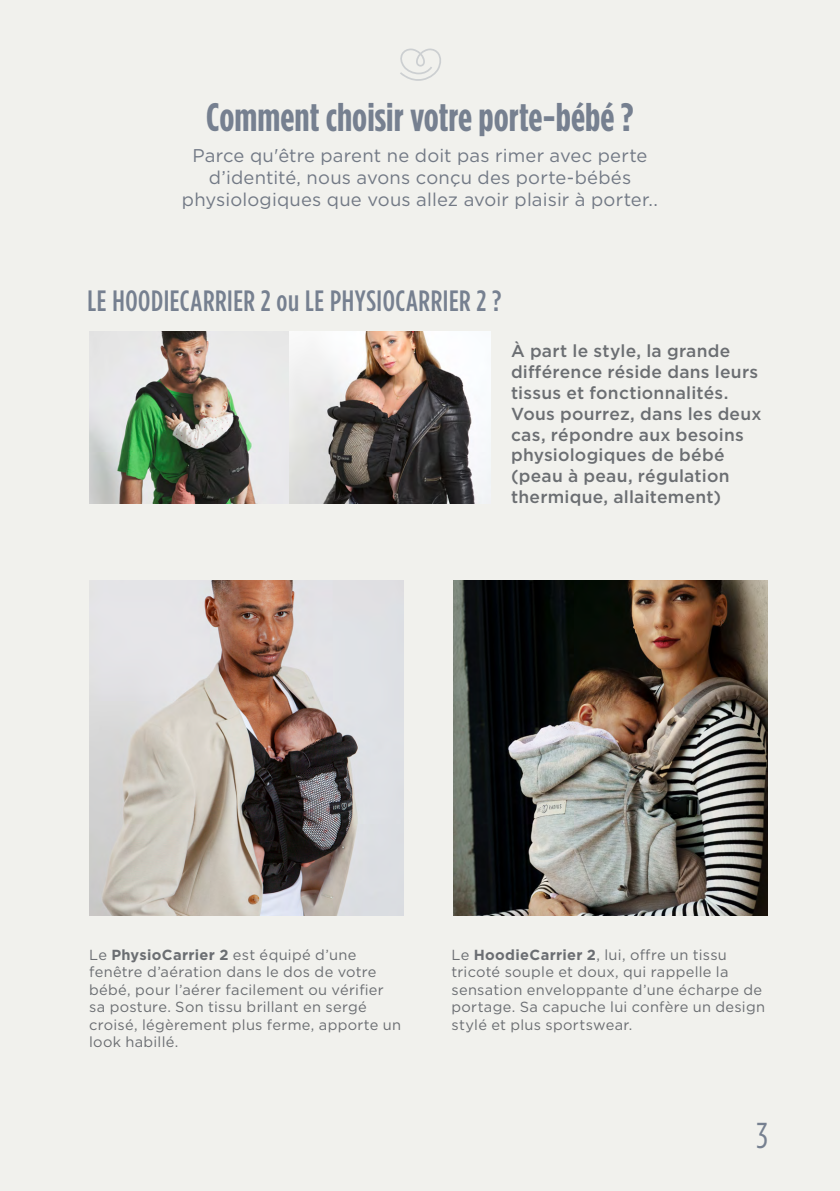
<style>
.page{position:relative;width:840px;height:1191px;background:#fff}
.page>*{position:absolute;margin:0;border:0;box-sizing:border-box;transform-origin:0 0}
.t1{font:700 39.8px "Gotham Condensed";color:#768090}
.t2{font:36px "Gotham Condensed";color:#768090}
.t3{font:500 29.4px "Gotham Condensed";letter-spacing:.02em;color:#768090}
.t4{font:18.4px/22px "Gotham";letter-spacing:.01em;color:#727985;text-align:center}
.t5{font:500 17.4px/20.8px "Gotham";letter-spacing:.015em;color:#6b6e72}
.t6{font:14.6px/17.6px "Gotham";letter-spacing:.02em;color:#6b6e72}
.s1{font-weight:700}
</style>
<div class="page">
<div style="left:0;top:0;width:839px;height:1191px;background:#f1f1ed"></div>
<img style="left:89px;top:331px;width:401px;height:173px">
<img style="left:453px;top:580px;width:314px;height:335px">
<img style="left:89px;top:580px;width:314px;height:335px">
<h1 class="t1" style="left:206px;top:93px;width:428px">Comment choisir votre porte-bébé ?</h1>
<p class="t4" style="left:182px;top:144px;width:477px">Parce qu'être parent ne doit pas rimer avec perte d’identité, nous avons conçu des porte-bébés physiologiques que vous allez avoir plaisir à porter..</p>
<h3 class="t3" style="left:88px;top:283px;width:415px">LE HOODIECARRIER 2 ou LE PHYSIOCARRIER 2 ?</h3>
<p class="t5" style="left:510px;top:340px;width:252px">À part le style, la grande différence réside dans leurs tissus et fonctionnalités.<br>Vous pourrez, dans les deux cas, répondre aux besoins physiologiques de bébé (peau à peau, régulation thermique, allaitement)</p>
<p class="t6" style="left:89px;top:945px;width:313px">Le <span class="s1">PhysioCarrier 2</span> est équipé d’une fenêtre d’aération dans le dos de votre bébé, pour l’aérer facilement ou vérifier sa posture. Son tissu brillant en sergé croisé, légèrement plus ferme, apporte un look habillé.</p>
<p class="t6" style="left:451px;top:945px;width:315px">Le <span class="s1">HoodieCarrier 2</span>, lui, offre un tissu tricoté souple et doux, qui rappelle la sensation enveloppante d’une écharpe de portage. Sa capuche lui confère un design stylé et plus sportswear.</p>
<h2 class="t2" style="left:756px;top:1114px;width:13px">3</h2>
</div>
